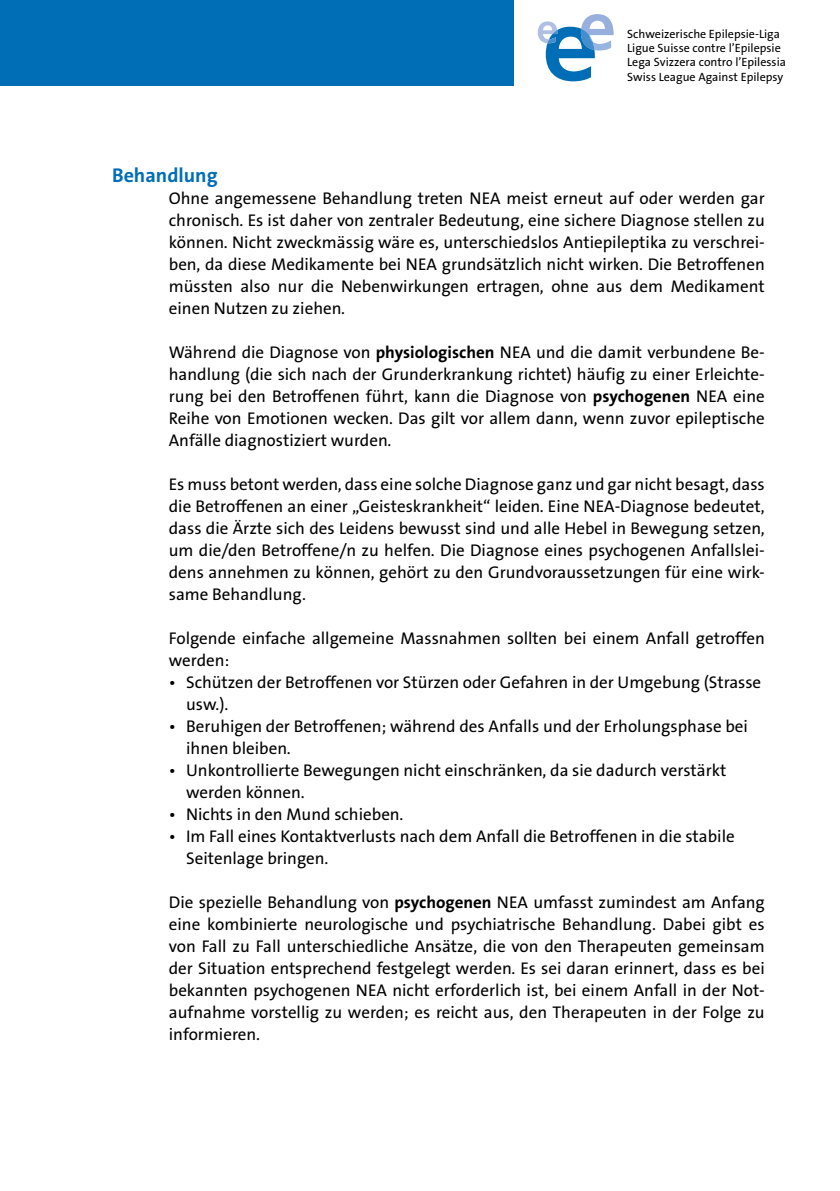
<style>
.page{position:relative;width:840px;height:1191px;background:#fff}
.page>*{position:absolute;margin:0;border:0;box-sizing:border-box;transform-origin:0 0}
.t1{font:700 20px "The Sans B W7";color:#006eb7}
.t2{font:17px/22px "The Sans B W5 Plain";color:#000}
.t3{font:12px/14.4px "The Sans B W5 Plain";color:#000}
.s1{font-family:"The Sans B W7";font-weight:700}
</style>
<div class="page">
<div style="left:0;top:0;width:516px;height:85px;background:#006eb7"></div>
<hr style="left:839px;top:1106px;width:1px;height:85px;background:#006eb7">
<div style="left:514px;top:0;width:289px;height:93px;background:#fff"></div>
<svg style="left:537px;top:14px;width:76px;height:67px"></svg>
<p class="t3" style="left:627px;top:26px;width:160px">Schweizerische Epilepsie-Liga<br>Ligue Suisse contre l’Epilepsie<br>Lega Svizzera contro l’Epilessia<br>Swiss League Against Epilepsy</p>
<p class="t1" style="left:112px;top:162px;width:107px">Behandlung</p>
<p class="t2" style="left:169px;top:187px;width:597px;text-align:justify">Ohne angemessene Behandlung treten NEA meist erneut auf oder werden gar chronisch. Es ist daher von zentraler Bedeutung, eine sichere Diagnose stellen zu können. Nicht zweckmässig wäre es, unterschiedslos Antiepileptika zu verschrei&shy;ben, da diese Medikamente bei NEA grundsätzlich nicht wirken. Die Betroffenen müssten also nur die Nebenwirkungen ertragen, ohne aus dem Medikament einen Nutzen zu ziehen.</p>
<p class="t2" style="left:169px;top:341px;width:597px;text-align:justify">Während die Diagnose von <span class="s1">physiologischen</span> NEA und die damit verbundene Be&shy;handlung (die sich nach der Grunderkrankung richtet) häufig zu einer Erleichte&shy;rung bei den Betroffenen führt, kann die Diagnose von <span class="s1">psychogenen</span> NEA eine Reihe von Emotionen wecken. Das gilt vor allem dann, wenn zuvor epileptische Anfälle diagnostiziert wurden.</p>
<p class="t2" style="left:169px;top:473px;width:597px;text-align:justify">Es muss betont werden, dass eine solche Diagnose ganz und gar nicht besagt, dass die Betroffenen an einer „Geisteskrankheit“ leiden. Eine NEA-Diagnose bedeutet, dass die Ärzte sich des Leidens bewusst sind und alle Hebel in Bewegung setzen, um die/den Betroffene/n zu helfen. Die Diagnose eines psychogenen Anfallslei&shy;dens annehmen zu können, gehört zu den Grundvoraussetzungen für eine wirk&shy;same Behandlung.</p>
<p class="t2" style="left:169px;top:627px;width:597px">Folgende einfache allgemeine Massnahmen sollten bei einem Anfall getroffen werden:</p>
<p class="t2" style="left:186px;top:671px;width:576px;text-indent:-17px">• Schützen der Betroffenen vor Stürzen oder Gefahren in der Umgebung (Strasse usw.).</p>
<p class="t2" style="left:186px;top:715px;width:563px;text-indent:-17px">• Beruhigen der Betroffenen; während des Anfalls und der Erholungsphase bei ihnen bleiben.</p>
<p class="t2" style="left:186px;top:759px;width:541px;text-indent:-17px">• Unkontrollierte Bewegungen nicht einschränken, da sie dadurch verstärkt werden können.</p>
<p class="t2" style="left:169px;top:803px;width:236px">• Nichts in den Mund schieben.</p>
<p class="t2" style="left:186px;top:825px;width:549px;text-indent:-17px">• Im Fall eines Kontaktverlusts nach dem Anfall die Betroffenen in die stabile<br>Seitenlage bringen.</p>
<p class="t2" style="left:169px;top:891px;width:597px;text-align:justify">Die spezielle Behandlung von <span class="s1">psychogenen</span> NEA umfasst zumindest am Anfang eine kombinierte neurologische und psychiatrische Behandlung. Dabei gibt es von Fall zu Fall unterschiedliche Ansätze, die von den Therapeuten gemeinsam der Situation entsprechend festgelegt werden. Es sei daran erinnert, dass es bei bekannten psychogenen NEA nicht erforderlich ist, bei einem Anfall in der Not&shy;aufnahme vorstellig zu werden; es reicht aus, den Therapeuten in der Folge zu informieren.</p>
</div>
